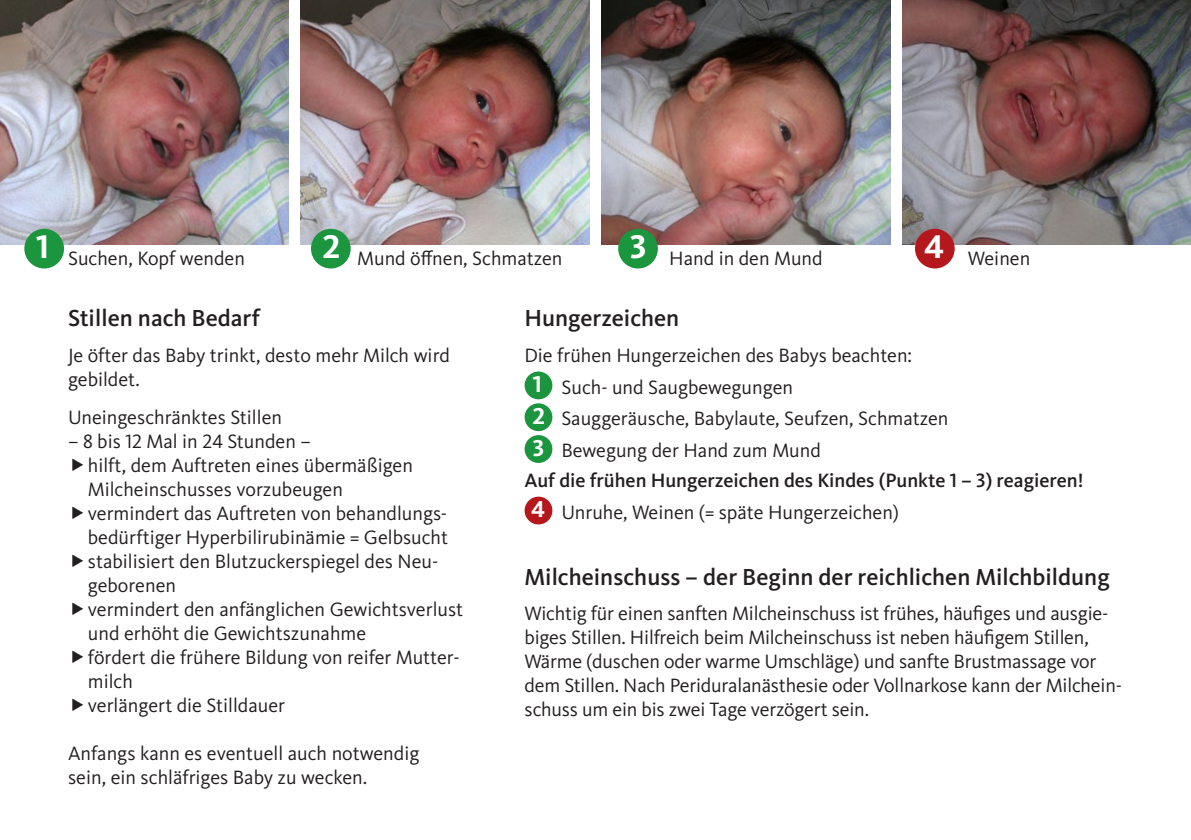
<style>
.page{position:relative;width:1191px;height:840px;background:#fff}
.page>*{position:absolute;margin:0;border:0;box-sizing:border-box;transform-origin:0 0}
.adressen{font:700 34px "Kievit Pro";color:#fff}
.ÜS3{font:500 24px "Kievit Pro";color:#231f20}
.t1{font:700 23.8px "Kievit Pro";color:#fff}
.Text{font:20px/24px "Kievit Pro";color:#231f20}
.Text-2{font:500 20px "Kievit Pro";color:#231f20}
</style>
<div class="page">
<img style="left:301px;top:0;width:288px;height:244px">
<img style="left:0;top:0;width:288px;height:244px">
<img style="left:602px;top:0;width:288px;height:244px">
<img style="left:903px;top:0;width:288px;height:244px">
<div style="left:618px;top:229px;width:40px;height:39px;background:#1b953e;border-radius:50%"></div>
<div style="left:915px;top:229px;width:39px;height:39px;background:#b4181d;border-radius:50%"></div>
<div style="left:311px;top:229px;width:40px;height:39px;background:#1b953e;border-radius:50%"></div>
<div style="left:24px;top:229px;width:40px;height:39px;background:#1b953e;border-radius:50%"></div>
<div style="left:524px;top:371px;width:28px;height:28px;background:#1b953e;border-radius:50%"></div>
<div style="left:524px;top:403px;width:28px;height:28px;background:#1b953e;border-radius:50%"></div>
<div style="left:524px;top:435px;width:28px;height:27px;background:#1b953e;border-radius:50%"></div>
<div style="left:524px;top:496px;width:28px;height:28px;background:#b4181d;border-radius:50%"></div>
<p class="adressen" style="left:36px;top:226px;width:15px">1</p>
<p class="adressen" style="left:323px;top:226px;width:19px">2</p>
<p class="Text" style="left:68px;top:246px;width:178px">Suchen, Kopf wenden</p>
<p class="Text" style="left:357px;top:246px;width:207px">Mund öffnen, Schmatzen</p>
<p class="adressen" style="left:630px;top:226px;width:18px">3</p>
<p class="Text" style="left:669px;top:246px;width:155px">Hand in den Mund</p>
<p class="adressen" style="left:924px;top:226px;width:22px">4</p>
<p class="Text" style="left:968px;top:246px;width:64px">Weinen</p>
<p class="ÜS3" style="left:68px;top:304px;width:194px">Stillen nach Bedarf</p>
<p class="Text" style="left:68px;top:343px;width:383px">Je öfter das Baby trinkt, desto mehr Milch wird gebildet.</p>
<p class="Text" style="left:68px;top:404px;width:216px">Uneingeschränktes Stillen</p>
<p class="Text" style="left:68px;top:428px;width:244px">– 8 bis 12 Mal in 24 Stunden –</p>
<p class="Text" style="left:88px;top:452px;width:326px">hilft, dem Auftreten eines übermäßigen<br>Milcheinschusses vorzubeugen</p>
<p class="Text" style="left:88px;top:500px;width:362px">vermindert das Auftreten von behandlungs&shy;bedürftiger Hyperbilirubinämie = Gelbsucht</p>
<p class="Text" style="left:88px;top:548px;width:350px">stabilisiert den Blutzuckerspiegel des Neu&shy;geborenen</p>
<p class="Text" style="left:88px;top:596px;width:377px">vermindert den anfänglichen Gewichtsverlust und erhöht die Gewichtszunahme</p>
<p class="Text" style="left:88px;top:644px;width:373px">fördert die frühere Bildung von reifer Mutter&shy;milch</p>
<p class="Text" style="left:88px;top:692px;width:199px">verlängert die Stilldauer</p>
<p class="Text" style="left:68px;top:740px;width:353px">Anfangs kann es eventuell auch notwendig sein, ein schläfriges Baby zu wecken.</p>
<p class="ÜS3" style="left:524px;top:304px;width:156px">Hungerzeichen</p>
<p class="Text" style="left:524px;top:343px;width:389px">Die frühen Hungerzeichen des Babys beachten:</p>
<p class="t1" style="left:533px;top:369px;width:11px">1</p>
<p class="Text" style="left:561px;top:374px;width:233px">Such- und Saugbewegungen</p>
<p class="t1" style="left:533px;top:401px;width:14px">2</p>
<p class="Text" style="left:561px;top:406px;width:388px">Sauggeräusche, Babylaute, Seufzen, Schmatzen</p>
<p class="t1" style="left:533px;top:433px;width:13px">3</p>
<p class="Text" style="left:561px;top:438px;width:261px">Bewegung der Hand zum Mund</p>
<p class="Text-2" style="left:524px;top:468px;width:560px">Auf die frühen Hungerzeichen des Kindes (Punkte 1 – 3) reagieren!</p>
<p class="t1" style="left:531px;top:494px;width:16px">4</p>
<p class="Text" style="left:561px;top:499px;width:339px">Unruhe, Weinen (= späte Hungerzeichen)</p>
<p class="ÜS3" style="left:524px;top:561px;width:587px">Milcheinschuss – der Beginn der reichlichen Milchbildung</p>
<p class="Text" style="left:524px;top:600px;width:599px">Wichtig für einen sanften Milcheinschuss ist frühes, häufiges und ausgie&shy;biges Stillen. Hilfreich beim Milcheinschuss ist neben häufigem Stillen, Wärme (duschen oder warme Umschläge) und sanfte Brustmassage vor dem Stillen. Nach Periduralanästhesie oder Vollnarkose kann der Milchein&shy;schuss um ein bis zwei Tage verzögert sein.</p>
</div>
